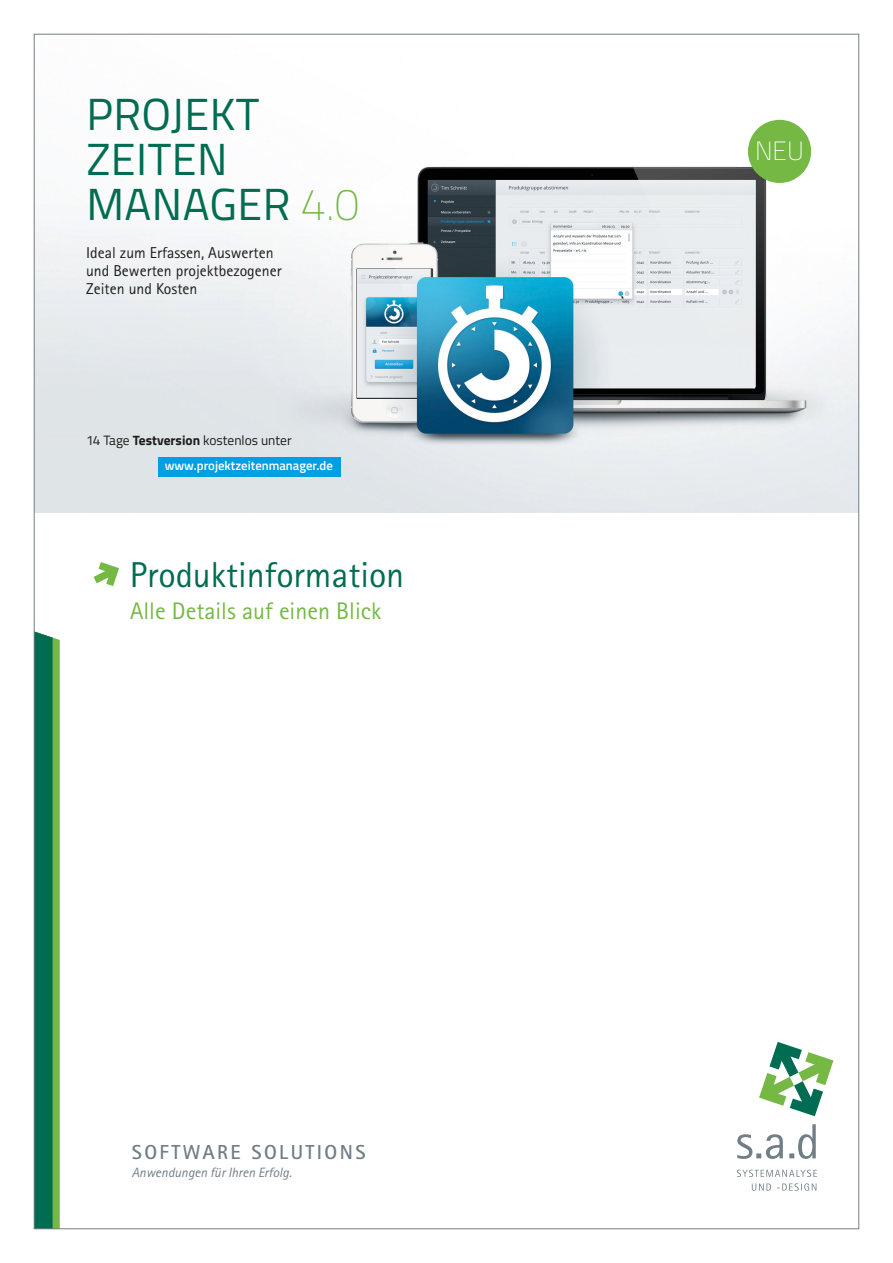
<style>
.page{position:relative;width:893px;height:1263px;background:#fff}
.page>*{position:absolute;margin:0;border:0;box-sizing:border-box;transform-origin:0 0}
.t1{font:45px/45px "Titillium Web";letter-spacing:.01em;color:#006c52}
.t2{font:36px "Rotis Sans Serif";color:#006c52}
.t3{font:100 26.4px "Titillium Web";color:#fff}
.t4{font:24px "Rotis Sans Serif";color:#75b843}
.t5{font:700 20.25px "Rotis Sans Serif";letter-spacing:.12em;color:#717e86}
.t6{font:15.75px/18px "Rotis Sans Serif";color:#1d1d1b}
.t7{font:13.5px "Titillium Web";color:#1d1d1b}
.t8{font:italic 13.5px "Rotis Sans Serif";color:#717e86}
.t9{font:600 12.75px "Titillium Web";color:#fff}
.s1{font-weight:100;color:#75b843}
.s2{font-weight:700}
</style>
<div class="page">
<svg style="left:36px;top:632px;width:24px;height:595px;background:#1e7f4f"></svg>
<svg style="left:759px;top:1042px;width:74px;height:74px"></svg>
<svg style="left:737px;top:1124px;width:79px;height:35px"></svg>
<svg style="left:752px;top:1183px;width:64px;height:8px"></svg>
<svg style="left:737px;top:1170px;width:80px;height:7px"></svg>
<img style="left:36px;top:119px;width:821px;height:393px">
<svg style="left:94px;top:562px;width:25px;height:24px"></svg>
<img style="left:276px;top:166px;width:558px;height:286px">
<div style="left:158px;top:457px;width:183px;height:19px;background:#009fe3"></div>
<div style="left:748px;top:120px;width:63px;height:63px;background:#75b843;border-radius:50%"></div>
<h1 class="t1" style="left:86px;top:89px;width:275px">PROJEKT<br>ZEITEN<br>MANAGER <span class="s1">4.0</span></h1>
<p class="t6" style="left:86px;top:244px;width:197px">Ideal zum Erfassen, Auswerten und Bewerten projektbezogener<br>Zeiten und Kosten</p>
<p class="t7" style="left:86px;top:430px;width:207px">14 Tage <span class="s2">Testversion</span> kostenlos unter</p>
<p class="t9" style="left:165px;top:456px;width:170px">www.projektzeitenmanager.de</p>
<h2 class="t2" style="left:130px;top:553px;width:276px">Produktinformation</h2>
<h3 class="t4" style="left:130px;top:596px;width:253px">Alle Details auf einen Blick</h3>
<p class="t5" style="left:132px;top:1139px;width:235px">SOFTWARE SOLUTIONS</p>
<p class="t8" style="left:132px;top:1164px;width:161px">Anwendungen für Ihren Erfolg.</p>
<h3 class="t3" style="left:755px;top:132px;width:50px">NEU</h3>
</div>
